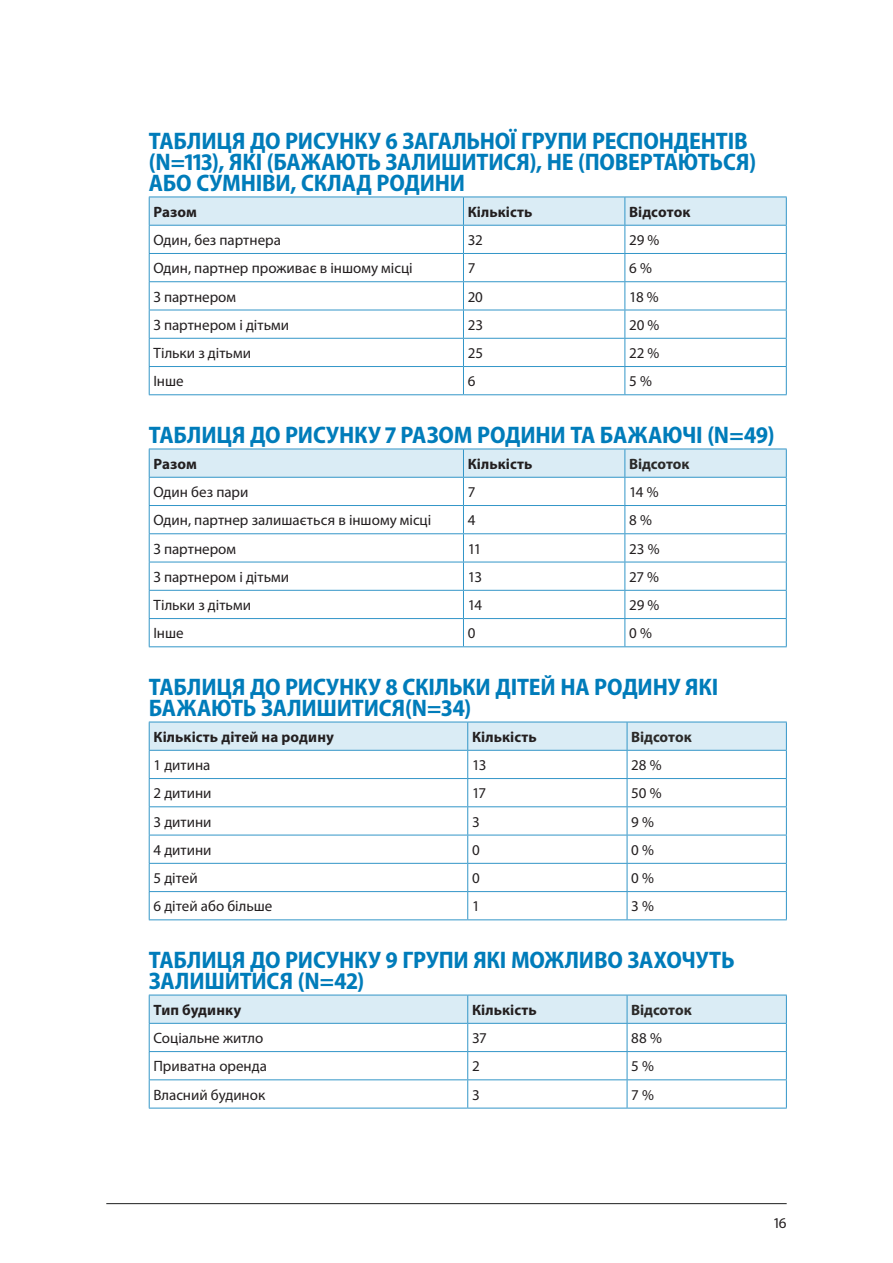
<style>
.page{position:relative;width:893px;height:1263px;background:#fff}
.page>*{position:absolute;margin:0;border:0;box-sizing:border-box;transform-origin:0 0}
.tussenkop_1_blauw_Bold_SemiCondensed_16_{font:700 semi-condensed 24px/21px "Myriad Pro";letter-spacing:-.01em;color:#007cba}
.tabel_rij_Regular_10_pt{font:15px "Myriad Pro";color:#231f20}
.tabel_koprij_Bold_10_pt{font:700 15px "Myriad Pro";letter-spacing:.01em;color:#231f20}
.tabel_koprij_Bold_10_pt-2{font:700 15px "Myriad Pro";letter-spacing:-.005em;color:#2b2a29}
</style>
<div class="page">
<hr style="left:106px;top:1203px;width:681px;height:1px;background:#1d1e1f">
<svg style="left:149px;top:197px;width:638px;height:197px"></svg>
<hr style="left:149px;top:394px;width:314px;height:1px;background:#3396c8">
<hr style="left:463px;top:394px;width:162px;height:1px;background:#3396c8">
<hr style="left:625px;top:394px;width:162px;height:1px;background:#3396c8">
<svg style="left:149px;top:449px;width:638px;height:197px"></svg>
<hr style="left:149px;top:646px;width:314px;height:1px;background:#3396c8">
<hr style="left:463px;top:646px;width:162px;height:1px;background:#3396c8">
<hr style="left:625px;top:646px;width:162px;height:1px;background:#3396c8">
<svg style="left:149px;top:722px;width:638px;height:197px"></svg>
<hr style="left:149px;top:919px;width:319px;height:1px;background:#3396c8">
<hr style="left:468px;top:919px;width:159px;height:1px;background:#3396c8">
<hr style="left:627px;top:919px;width:160px;height:1px;background:#3396c8">
<svg style="left:149px;top:995px;width:638px;height:113px"></svg>
<hr style="left:149px;top:1108px;width:319px;height:1px;background:#3396c8">
<hr style="left:468px;top:1108px;width:159px;height:1px;background:#3396c8">
<hr style="left:627px;top:1108px;width:160px;height:1px;background:#3396c8">
<h2 class="tussenkop_1_blauw_Bold_SemiCondensed_16_" style="left:149px;top:129px;width:609px">ТАБЛИЦЯ ДО РИСУНКУ 6 ЗАГАЛЬНОЇ ГРУПИ РЕСПОНДЕНТІВ (N=113), ЯКІ (БАЖАЮТЬ ЗАЛИШИТИСЯ), НЕ (ПОВЕРТАЮТЬСЯ)<br>АБО СУМНІВИ, СКЛАД РОДИНИ</h2>
<p class="tabel_koprij_Bold_10_pt" style="left:153px;top:202px;width:45px">Разом</p>
<p class="tabel_koprij_Bold_10_pt" style="left:468px;top:202px;width:66px">Кількість</p>
<p class="tabel_koprij_Bold_10_pt" style="left:629px;top:202px;width:63px">Відсоток</p>
<p class="tabel_rij_Regular_10_pt" style="left:153px;top:231px;width:129px">Один, без партнера</p>
<p class="tabel_rij_Regular_10_pt" style="left:468px;top:231px;width:16px">32</p>
<p class="tabel_rij_Regular_10_pt" style="left:629px;top:231px;width:32px">29 %</p>
<p class="tabel_rij_Regular_10_pt" style="left:153px;top:259px;width:261px">Один, партнер проживає в іншому місці</p>
<p class="tabel_rij_Regular_10_pt" style="left:468px;top:259px;width:9px">7</p>
<p class="tabel_rij_Regular_10_pt" style="left:629px;top:259px;width:24px">6 %</p>
<p class="tabel_rij_Regular_10_pt" style="left:153px;top:287px;width:84px">З партнером</p>
<p class="tabel_rij_Regular_10_pt" style="left:468px;top:287px;width:17px">20</p>
<p class="tabel_rij_Regular_10_pt" style="left:629px;top:287px;width:31px">18 %</p>
<p class="tabel_rij_Regular_10_pt" style="left:153px;top:315px;width:137px">З партнером і дітьми</p>
<p class="tabel_rij_Regular_10_pt" style="left:468px;top:315px;width:17px">23</p>
<p class="tabel_rij_Regular_10_pt" style="left:629px;top:315px;width:32px">20 %</p>
<p class="tabel_rij_Regular_10_pt" style="left:153px;top:344px;width:99px">Тільки з дітьми</p>
<p class="tabel_rij_Regular_10_pt" style="left:468px;top:344px;width:17px">25</p>
<p class="tabel_rij_Regular_10_pt" style="left:629px;top:344px;width:32px">22 %</p>
<p class="tabel_rij_Regular_10_pt" style="left:153px;top:372px;width:32px">Інше</p>
<p class="tabel_rij_Regular_10_pt" style="left:468px;top:372px;width:9px">6</p>
<p class="tabel_rij_Regular_10_pt" style="left:629px;top:372px;width:24px">5 %</p>
<h2 class="tussenkop_1_blauw_Bold_SemiCondensed_16_" style="left:149px;top:423px;width:627px">ТАБЛИЦЯ ДО РИСУНКУ 7 РАЗОМ РОДИНИ ТА БАЖАЮЧІ (N=49)</h2>
<p class="tabel_koprij_Bold_10_pt" style="left:153px;top:454px;width:45px">Разом</p>
<p class="tabel_koprij_Bold_10_pt" style="left:468px;top:454px;width:66px">Кількість</p>
<p class="tabel_koprij_Bold_10_pt-2" style="left:629px;top:454px;width:62px">Відсоток</p>
<p class="tabel_rij_Regular_10_pt" style="left:153px;top:483px;width:97px">Один без пари</p>
<p class="tabel_rij_Regular_10_pt" style="left:468px;top:483px;width:9px">7</p>
<p class="tabel_rij_Regular_10_pt" style="left:629px;top:483px;width:31px">14 %</p>
<p class="tabel_rij_Regular_10_pt" style="left:153px;top:511px;width:279px">Один, партнер залишається в іншому місці</p>
<p class="tabel_rij_Regular_10_pt" style="left:468px;top:511px;width:9px">4</p>
<p class="tabel_rij_Regular_10_pt" style="left:629px;top:511px;width:24px">8 %</p>
<p class="tabel_rij_Regular_10_pt" style="left:153px;top:539px;width:84px">З партнером</p>
<p class="tabel_rij_Regular_10_pt" style="left:468px;top:539px;width:15px">11</p>
<p class="tabel_rij_Regular_10_pt" style="left:629px;top:539px;width:32px">23 %</p>
<p class="tabel_rij_Regular_10_pt" style="left:153px;top:567px;width:137px">З партнером і дітьми</p>
<p class="tabel_rij_Regular_10_pt" style="left:468px;top:567px;width:16px">13</p>
<p class="tabel_rij_Regular_10_pt" style="left:629px;top:567px;width:32px">27 %</p>
<p class="tabel_rij_Regular_10_pt" style="left:153px;top:596px;width:99px">Тільки з дітьми</p>
<p class="tabel_rij_Regular_10_pt" style="left:468px;top:596px;width:16px">14</p>
<p class="tabel_rij_Regular_10_pt" style="left:629px;top:596px;width:32px">29 %</p>
<p class="tabel_rij_Regular_10_pt" style="left:153px;top:624px;width:32px">Інше</p>
<p class="tabel_rij_Regular_10_pt" style="left:468px;top:624px;width:9px">0</p>
<p class="tabel_rij_Regular_10_pt" style="left:629px;top:624px;width:24px">0 %</p>
<h2 class="tussenkop_1_blauw_Bold_SemiCondensed_16_" style="left:149px;top:675px;width:571px">ТАБЛИЦЯ ДО РИСУНКУ 8 СКІЛЬКИ ДІТЕЙ НА РОДИНУ ЯКІ<br>БАЖАЮТЬ ЗАЛИШИТИСЯ(N=34)</h2>
<p class="tabel_koprij_Bold_10_pt" style="left:153px;top:727px;width:182px">Кількість дітей на родину</p>
<p class="tabel_koprij_Bold_10_pt" style="left:472px;top:727px;width:66px">Кількість</p>
<p class="tabel_koprij_Bold_10_pt-2" style="left:631px;top:727px;width:62px">Відсоток</p>
<p class="tabel_rij_Regular_10_pt" style="left:153px;top:756px;width:59px">1 дитина</p>
<p class="tabel_rij_Regular_10_pt" style="left:472px;top:756px;width:16px">13</p>
<p class="tabel_rij_Regular_10_pt" style="left:631px;top:756px;width:32px">28 %</p>
<p class="tabel_rij_Regular_10_pt" style="left:153px;top:784px;width:60px">2 дитини</p>
<p class="tabel_rij_Regular_10_pt" style="left:472px;top:784px;width:16px">17</p>
<p class="tabel_rij_Regular_10_pt" style="left:631px;top:784px;width:32px">50 %</p>
<p class="tabel_rij_Regular_10_pt" style="left:153px;top:812px;width:60px">3 дитини</p>
<p class="tabel_rij_Regular_10_pt" style="left:472px;top:812px;width:9px">3</p>
<p class="tabel_rij_Regular_10_pt" style="left:631px;top:812px;width:24px">9 %</p>
<p class="tabel_rij_Regular_10_pt" style="left:153px;top:840px;width:60px">4 дитини</p>
<p class="tabel_rij_Regular_10_pt" style="left:472px;top:840px;width:9px">0</p>
<p class="tabel_rij_Regular_10_pt" style="left:631px;top:840px;width:24px">0 %</p>
<p class="tabel_rij_Regular_10_pt" style="left:153px;top:869px;width:46px">5 дітей</p>
<p class="tabel_rij_Regular_10_pt" style="left:472px;top:869px;width:9px">0</p>
<p class="tabel_rij_Regular_10_pt" style="left:631px;top:869px;width:24px">0 %</p>
<p class="tabel_rij_Regular_10_pt" style="left:153px;top:897px;width:120px">6 дітей або більше</p>
<p class="tabel_rij_Regular_10_pt" style="left:472px;top:897px;width:9px">1</p>
<p class="tabel_rij_Regular_10_pt" style="left:631px;top:897px;width:24px">3 %</p>
<h2 class="tussenkop_1_blauw_Bold_SemiCondensed_16_" style="left:149px;top:948px;width:587px">ТАБЛИЦЯ ДО РИСУНКУ 9 ГРУПИ ЯКІ МОЖЛИВО ЗАХОЧУТЬ<br>ЗАЛИШИТИСЯ (N=42)</h2>
<p class="tabel_koprij_Bold_10_pt" style="left:153px;top:1000px;width:90px">Тип будинку</p>
<p class="tabel_koprij_Bold_10_pt" style="left:472px;top:1000px;width:66px">Кількість</p>
<p class="tabel_koprij_Bold_10_pt-2" style="left:631px;top:1000px;width:62px">Відсоток</p>
<p class="tabel_rij_Regular_10_pt" style="left:153px;top:1029px;width:111px">Соціальне житло</p>
<p class="tabel_rij_Regular_10_pt" style="left:472px;top:1029px;width:16px">37</p>
<p class="tabel_rij_Regular_10_pt" style="left:631px;top:1029px;width:32px">88 %</p>
<p class="tabel_rij_Regular_10_pt" style="left:153px;top:1057px;width:115px">Приватна оренда</p>
<p class="tabel_rij_Regular_10_pt" style="left:472px;top:1057px;width:9px">2</p>
<p class="tabel_rij_Regular_10_pt" style="left:631px;top:1057px;width:24px">5 %</p>
<p class="tabel_rij_Regular_10_pt" style="left:153px;top:1085px;width:113px">Власний будинок</p>
<p class="tabel_rij_Regular_10_pt" style="left:472px;top:1085px;width:9px">3</p>
<p class="tabel_rij_Regular_10_pt" style="left:631px;top:1085px;width:24px">7 %</p>
<p class="tabel_rij_Regular_10_pt" style="left:774px;top:1214px;width:14px">16</p>
</div>
